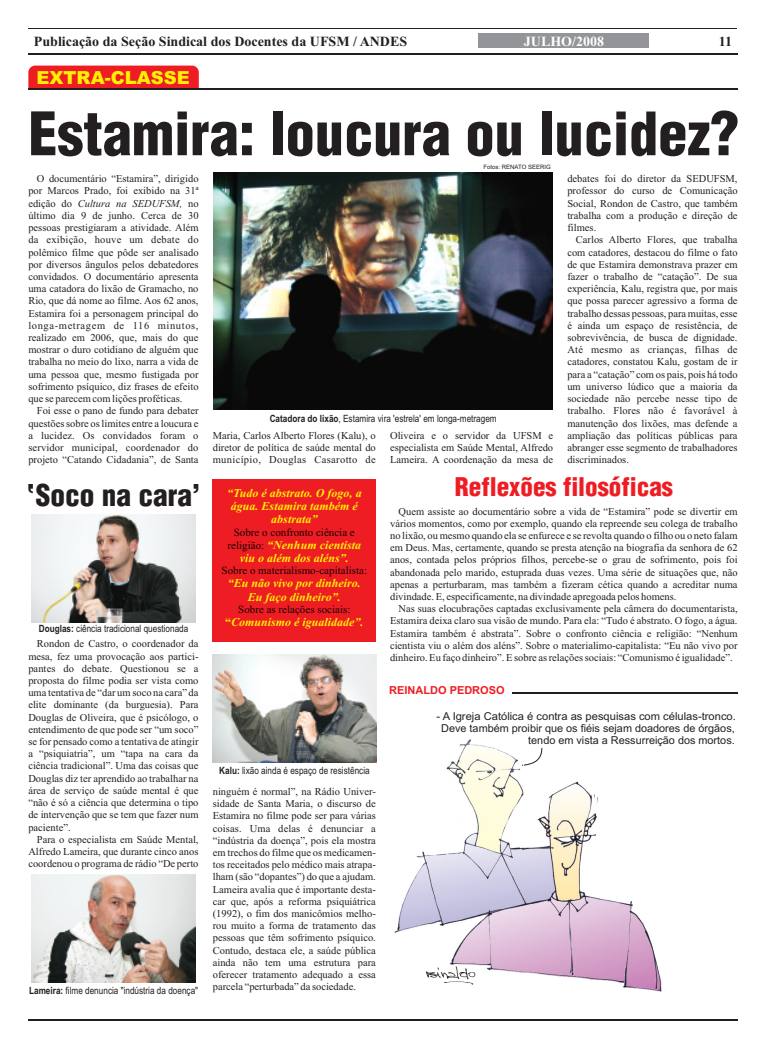
<style>
.page{position:relative;width:766px;height:1049px;background:#fff}
.page>*{position:absolute;margin:0;border:0;box-sizing:border-box;transform-origin:0 0}
.t1{font:58.3px "Switzerland Cond Black Plain";color:#231f20}
.t2{font:29.3px "Switzerland Cond Black Plain";color:#231f20}
.t3{font:25.1px "Switzerland Cond Black Plain";color:#ee1d23}
.t4{font:900 18px "Arial";color:#fff101}
.t5{font:700 14px "Times New Roman";color:#231f20}
.t6{font:700 14px "Times New Roman";color:#fff}
.t7{font:italic 700 12px/13.3px "Times New Roman";color:#fff101;text-align:center}
.t8{font:11px "Times New Roman";color:#170000}
.t9{font:700 11px "Arial";color:#ee1d23}
.t10{font:10.9px/12.1px "Arial";color:#231f20;text-align:right}
.t11{font:10.5px/12.2px "Times New Roman";color:#231f20;text-align:justify}
.t12{font:10px "Arial Narrow";color:#231f20}
.t13{font:6px "Arial";color:#231f20}
.s1{font-style:italic}
.s2{font-weight:700}
.s3{font-weight:400;font-style:normal;font-size:11px;color:#170000}
.s4{font-style:normal}
</style>
<div class="page">
<img style="left:32px;top:874px;width:163px;height:108px">
<img style="left:213px;top:173px;width:339px;height:236px">
<img style="left:32px;top:515px;width:163px;height:108px">
<img style="left:212px;top:655px;width:164px;height:108px">
<div style="left:213px;top:479px;width:163px;height:163px;background:#ee1d23"></div>
<div style="left:28px;top:66px;width:171px;height:22px;background:#ee1d23"></div>
<hr style="left:28px;top:1019px;width:709px;height:2px;background:#231f20">
<hr style="left:28px;top:28px;width:709px;height:1px;background:#231f20">
<hr style="left:28px;top:53px;width:709px;height:2px;background:#231f20">
<hr style="left:511px;top:692px;width:226px;height:2px;background:#231f20">
<div style="left:478px;top:34px;width:170px;height:14px;background:#939598"></div>
<hr style="left:28px;top:88px;width:709px;height:2px;background:#231f20">
<svg style="left:398px;top:744px;width:263px;height:246px"></svg>
<h3 class="t6" style="left:524px;top:36px;width:82px">JULHO/2008</h3>
<h3 class="t5" style="left:34px;top:36px;width:374px">Publicação da Seção Sindical dos Docentes da UFSM / ANDES</h3>
<h3 class="t5" style="left:718px;top:36px;width:15px">11</h3>
<h3 class="t4" style="left:37px;top:71px;width:154px">EXTRA-CLASSE</h3>
<h1 class="t1" style="left:28px;top:110px;width:712px">Estamira: loucura ou lucidez?</h1>
<p class="t13" style="left:483px;top:165px;width:69px">Fotos: RENATO SEERIG</p>
<p class="t11" style="left:28px;top:174px;width:172px;text-indent:9px">O documentário “Estamira”, dirigido por Marcos Prado, foi exibido na 31ª edição do <span class="s1">Cultura na SEDUFSM,</span> no último dia 9 de junho. Cerca de 30 pessoas prestigiaram a atividade. Além da exibição, houve um debate do polêmico filme que pôde ser analisado por diversos ângulos pelos debatedores convidados. O documentário apresenta uma catadora do lixão de Gramacho, no Rio, que dá nome ao filme. Aos 62 anos, Estamira foi a personagem principal do longa-metragem de 116 minutos, realizado em 2006, que, mais do que mostrar o duro cotidiano de alguém que trabalha no meio do lixo, narra a vida de uma pessoa que, mesmo fustigada por sofrimento psíquico, diz frases de efeito que se parecem com lições proféticas.</p>
<p class="t11" style="left:28px;top:406px;width:172px;text-indent:9px">Foi esse o pano de fundo para debater questões sobre os limites entre a loucura e a lucidez. Os convidados foram o servidor municipal, coordenador do projeto “Catando Cidadania”, de Santa</p>
<p class="t11" style="left:567px;top:174px;width:172px">debates foi do diretor da SEDUFSM, professor do curso de Comunicação Social, Rondon de Castro, que também trabalha com a produção e direção de filmes.</p>
<p class="t11" style="left:567px;top:235px;width:172px;text-indent:9px">Carlos Alberto Flores, que trabalha com catadores, destacou do filme o fato de que Estamira demonstrava prazer em fazer o trabalho de “catação”. De sua experiência, Kalu, registra que, por mais que possa parecer agressivo a forma de trabalho dessas pessoas, para muitas, esse é ainda um espaço de resistência, de sobrevivência, de busca de dignidade.<br>Até mesmo as crianças, filhas de catadores, constatou Kalu, gostam de ir para a “catação” com os pais, pois há todo um universo lúdico que a maioria da sociedade não percebe nesse tipo de trabalho. Flores não é favorável à manutenção dos lixões, mas defende a ampliação das políticas públicas para abranger esse segmento de trabalhadores discriminados.</p>
<p class="t12" style="left:269px;top:415px;width:228px"><span class="s2">Catadora do lixão</span>, Estamira vira 'estrela' em longa-metragem</p>
<p class="t11" style="left:213px;top:430px;width:164px">Maria, Carlos Alberto Flores (Kalu), o diretor de política de saúde mental do município, Douglas Casarotto de</p>
<p class="t11" style="left:390px;top:430px;width:164px">Oliveira e o servidor da UFSM e especialista em Saúde Mental, Alfredo Lameira. A coordenação da mesa de</p>
<h2 class="t2" style="left:36px;top:484px;width:166px">Soco na cara'</h2>
<p class="t12" style="left:39px;top:625px;width:151px"><span class="s2">Douglas:</span> ciência tradicional questionada</p>
<p class="t11" style="left:28px;top:639px;width:172px;text-indent:9px">Rondon de Castro, o coordenador da mesa, fez uma provocação aos partici&shy;pantes do debate. Questionou se a proposta do filme podia ser vista como uma tentativa de “dar um soco na cara” da elite dominante (da burguesia). Para Douglas de Oliveira, que é psicólogo, o entendimento de que pode ser “um soco” se for pensado como a tentativa de atingir a “psiquiatria”, um “tapa na cara da ciência tradicional”. Uma das coisas que Douglas diz ter aprendido ao trabalhar na área de serviço de saúde mental é que “não é só a ciência que determina o tipo de intervenção que se tem que fazer num paciente”.</p>
<p class="t11" style="left:28px;top:834px;width:172px;text-indent:9px">Para o especialista em Saúde Mental, Alfredo Lameira, que durante cinco anos coordenou o programa de rádio “De perto</p>
<p class="t12" style="left:29px;top:987px;width:170px"><span class="s2">Lameira:</span> filme denuncia "indústria da doença"</p>
<p class="t7" style="left:227px;top:487px;width:136px">“Tudo é abstrato. O fogo, a</p>
<h3 class="t3" style="left:455px;top:477px;width:220px">Reflexões filosóficas</h3>
<p class="t7" style="left:231px;top:500px;width:128px">água. Estamira também é abstrata”</p>
<p class="t7" style="left:227px;top:539px;width:135px"><span class="s3">religião:</span> “Nenhum cientista viu o além dos aléns”.</p>
<p class="t7" style="left:228px;top:578px;width:135px">“Eu não vivo por dinheiro.<br>Eu faço dinheiro”.</p>
<p class="t7" style="left:225px;top:617px;width:140px"><span class="s4">“</span>Comunismo é igualidade”.</p>
<p class="t11" style="left:390px;top:506px;width:349px;text-indent:9px">Quem assiste ao documentário sobre a vida de “Estamira” pode se divertir em vários momentos, como por exemplo, quando ela repreende seu colega de trabalho no lixão, ou mesmo quando ela se enfurece e se revolta quando o filho ou o neto falam em Deus. Mas, certamente, quando se presta atenção na biografia da senhora de 62 anos, contada pelos próprios filhos, percebe-se o grau de sofrimento, pois foi abandonada pelo marido, estuprada duas vezes. Uma série de situações que, não apenas a perturbaram, mas também a fizeram cética quando a acreditar numa divindade. E, especificamente, na divindade apregoada pelos homens.</p>
<p class="t11" style="left:390px;top:604px;width:349px;text-indent:9px">Nas suas elocubrações captadas exclusivamente pela câmera do documentarista, Estamira deixa claro sua visão de mundo. Para ela: “Tudo é abstrato. O fogo, a água.<br>Estamira também é abstrata”. Sobre o confronto ciência e religião: “Nenhum cientista viu o além dos aléns”. Sobre o materialimo-capitalista: “Eu não vivo por dinheiro. Eu faço dinheiro”. E sobre as relações sociais: “Comunismo é igualidade”.</p>
<p class="t8" style="left:234px;top:528px;width:122px">Sobre o confronto ciência e</p>
<p class="t8" style="left:221px;top:567px;width:147px">Sobre o materialismo-capitalista:</p>
<p class="t8" style="left:238px;top:605px;width:114px">Sobre as relações sociais:</p>
<p class="t9" style="left:389px;top:686px;width:117px">REINALDO PEDROSO</p>
<p class="t12" style="left:219px;top:767px;width:152px"><span class="s2">Kalu:</span> lixão ainda é espaço de resistência</p>
<p class="t11" style="left:213px;top:786px;width:165px">ninguém é normal”, na Rádio Univer&shy;sidade de Santa Maria, o discurso de Estamira no filme pode ser para várias coisas. Uma delas é denunciar a “indústria da doença”, pois ela mostra em trechos do filme que os medicamen&shy;tos receitados pelo médico mais atrapa&shy;lham (são “dopantes”) do que a ajudam.<br>Lameira avalia que é importante desta&shy;car que, após a reforma psiquiátrica (1992), o fim dos manicômios melho&shy;rou muito a forma de tratamento das pessoas que têm sofrimento psíquico.<br>Contudo, destaca ele, a saúde pública ainda não tem uma estrutura para oferecer tratamento adequado a essa parcela “perturbada” da sociedade.</p>
<p class="t10" style="left:436px;top:711px;width:301px">- A Igreja Católica é contra as pesquisas com células-tronco.<br>Deve também proibir que os fiéis sejam doadores de órgãos, tendo em vista a Ressurreição dos mortos.</p>
</div>
